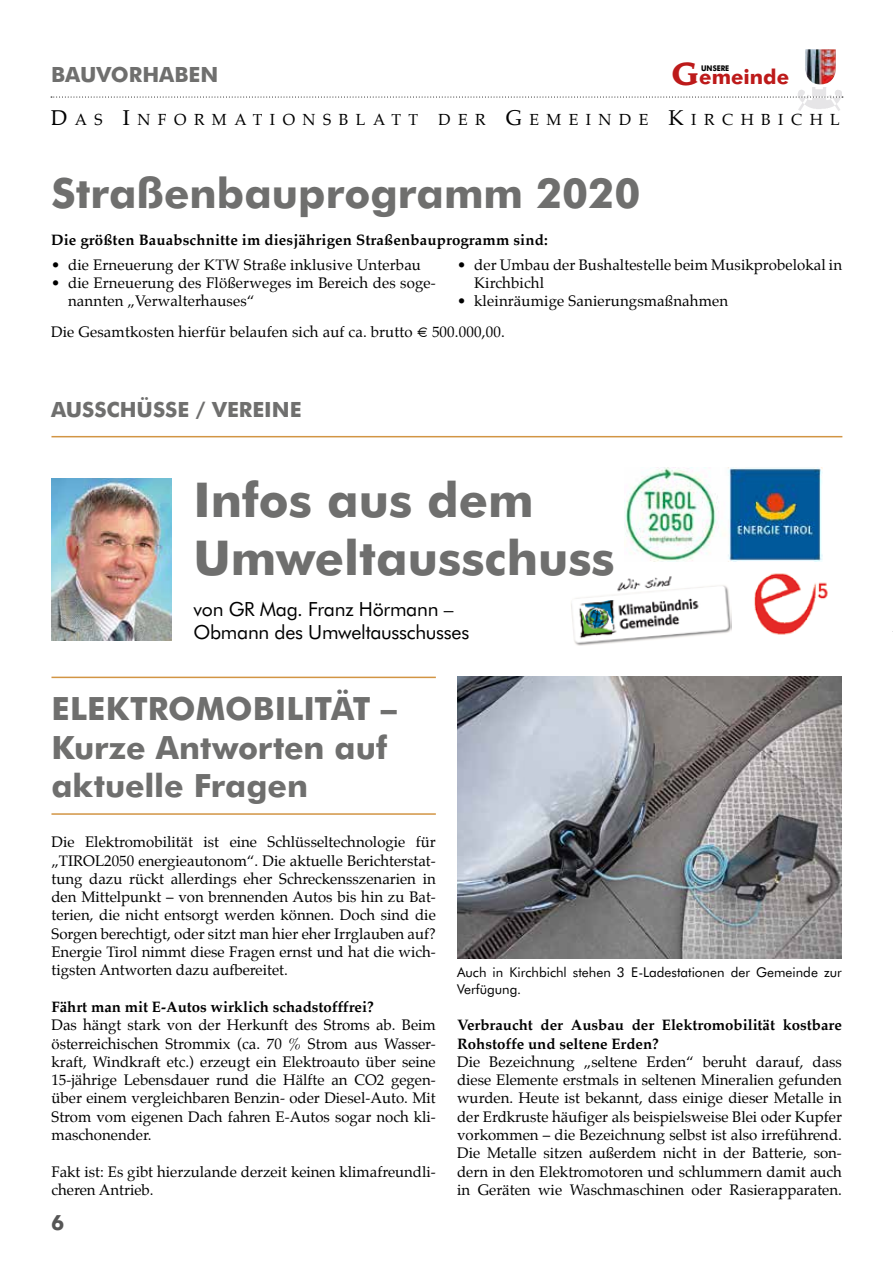
<style>
.page{position:relative;width:893px;height:1263px;background:#fff}
.page>*{position:absolute;margin:0;border:0;box-sizing:border-box;transform-origin:0 0}
.t1{font:700 48px/57.6px "Futura BT";color:#6f6f6e}
.t2{font:700 41.7px "Futura BT";color:#6f6f6e}
.t3{font:700 32.1px/38.5px "Futura BT";letter-spacing:-.005em;color:#6f6f6e}
.t4{font:700 21px "Futura BT";color:#6f6f6e}
.t5{font:700 21px "Futura BT";color:#565656}
.t6{font:700 20.4px "Futura BT";color:#bd1a1a}
.t7{font:19.5px/23.4px "Futura BT";letter-spacing:-.015em;color:#000}
.t8{font:15.75px "Palatino";letter-spacing:.475em;color:#000}
.t9{font:15px/18.3px "Palatino";letter-spacing:.005em;color:#000;text-align:justify}
.t10{font:700 15px/18.3px "Palatino";color:#000}
.t11{font:13.5px/16.2px "Futura BT";color:#000}
.t12{font:700 7.8px "Futura BT";color:#000;scale:.9 1}
.s1{font-family:"Leawood";font-size:31.5px}
.s2{font-size:21px}
</style>
<div class="page">
<img style="left:798px;top:88px;width:44px;height:23px">
<svg style="left:51px;top:97px;width:792px;height:1px"></svg>
<img style="left:805px;top:49px;width:31px;height:36px">
<hr style="left:51px;top:436px;width:791px;height:1px;background:#d29544">
<img style="left:457px;top:677px;width:385px;height:281px">
<img style="left:624px;top:468px;width:198px;height:93px">
<img style="left:51px;top:478px;width:120px;height:162px">
<img style="left:571px;top:576px;width:161px;height:69px">
<img style="left:754px;top:573px;width:74px;height:62px">
<hr style="left:51px;top:677px;width:385px;height:1px;background:#d29544">
<hr style="left:51px;top:813px;width:385px;height:2px;background:#d29544">
<h3 class="t4" style="left:51px;top:62px;width:169px">BAUVORHABEN</h3>
<h3 class="t6" style="left:672px;top:64px;width:119px"><span class="s1">G</span>emeinde</h3>
<p class="t12" style="left:701px;top:63px;width:33px">UNSERE</p>
<p class="t8" style="left:51px;top:109px;width:369px"><span class="s2">D</span>AS <span class="s2">I</span>NFORMATIONSBLATT</p>
<p class="t8" style="left:438px;top:109px;width:403px">DER <span class="s2">G</span>EMEINDE <span class="s2">K</span>IRCHBICHL</p>
<h2 class="t2" style="left:51px;top:168px;width:590px">Straßenbauprogramm 2020</h2>
<p class="t10" style="left:51px;top:232px;width:498px">Die größten Bauabschnitte im diesjährigen Straßenbauprogramm sind:</p>
<p class="t9" style="left:51px;top:257px;width:371px">• die Erneuerung der KTW Straße inklusive Unterbau</p>
<p class="t9" style="left:68px;top:275px;width:369px;text-indent:-17px">• die Erneuerung des Flößerweges im Bereich des soge&shy;nannten „Verwalterhauses“</p>
<p class="t9" style="left:474px;top:257px;width:369px;text-indent:-17px">• der Umbau der Bushaltestelle beim Musikprobelokal in<br>Kirchbichl</p>
<p class="t9" style="left:457px;top:293px;width:273px">• kleinräumige Sanierungsmaßnahmen</p>
<p class="t9" style="left:51px;top:324px;width:455px">Die Gesamtkosten hierfür belaufen sich auf ca. brutto € 500.000,00.</p>
<h3 class="t4" style="left:51px;top:397px;width:252px">AUSSCHÜSSE / VEREINE</h3>
<h1 class="t1" style="left:193px;top:471px;width:423px">Infos aus dem<br>Umweltausschuss</h1>
<h3 class="t7" style="left:193px;top:597px;width:277px">von GR Mag. Franz Hörmann –<br>Obmann des Umweltausschusses</h3>
<h3 class="t3" style="left:51px;top:689px;width:347px">ELEKTROMOBILITÄT –<br>Kurze Antworten auf aktuelle Fragen</h3>
<p class="t9" style="left:51px;top:834px;width:386px">Die Elektromobilität ist eine Schlüsseltechnologie für „TIROL2050 energieautonom“. Die aktuelle Berichterstat&shy;tung dazu rückt allerdings eher Schreckensszenarien in den Mittelpunkt – von brennenden Autos bis hin zu Bat&shy;terien, die nicht entsorgt werden können. Doch sind die Sorgen berechtigt, oder sitzt man hier eher Irrglauben auf?<br>Energie Tirol nimmt diese Fragen ernst und hat die wich&shy;tigsten Antworten dazu aufbereitet.</p>
<p class="t10" style="left:51px;top:999px;width:324px">Fährt man mit E-Autos wirklich schadstofffrei?</p>
<p class="t9" style="left:51px;top:1017px;width:386px">Das hängt stark von der Herkunft des Stroms ab. Beim österreichischen Strommix (ca. 70 % Strom aus Wasser&shy;kraft, Windkraft etc.) erzeugt ein Elektroauto über seine 15-jährige Lebensdauer rund die Hälfte an CO2 gegen&shy;über einem vergleichbaren Benzin- oder Diesel-Auto. Mit Strom vom eigenen Dach fahren E-Autos sogar noch kli&shy;maschonender.</p>
<p class="t9" style="left:51px;top:1164px;width:386px">Fakt ist: Es gibt hierzulande derzeit keinen klimafreundli&shy;cheren Antrieb.</p>
<h3 class="t5" style="left:51px;top:1210px;width:15px">6</h3>
<p class="t11" style="left:457px;top:964px;width:386px">Auch in Kirchbichl stehen 3 E-Ladestationen der Gemeinde zur<br>Verfügung.</p>
<p class="t10" style="left:457px;top:1017px;width:386px">Verbraucht der Ausbau der Elektromobilität kostbare<br>Rohstoffe und seltene Erden?</p>
<p class="t9" style="left:457px;top:1054px;width:386px">Die Bezeichnung „seltene Erden“ beruht darauf, dass diese Elemente erstmals in seltenen Mineralien gefunden wurden. Heute ist bekannt, dass einige dieser Metalle in der Erdkruste häufiger als beispielsweise Blei oder Kupfer vorkommen – die Bezeichnung selbst ist also irreführend.<br>Die Metalle sitzen außerdem nicht in der Batterie, son&shy;dern in den Elektromotoren und schlummern damit auch in Geräten wie Waschmaschinen oder Rasierapparaten.</p>
</div>
